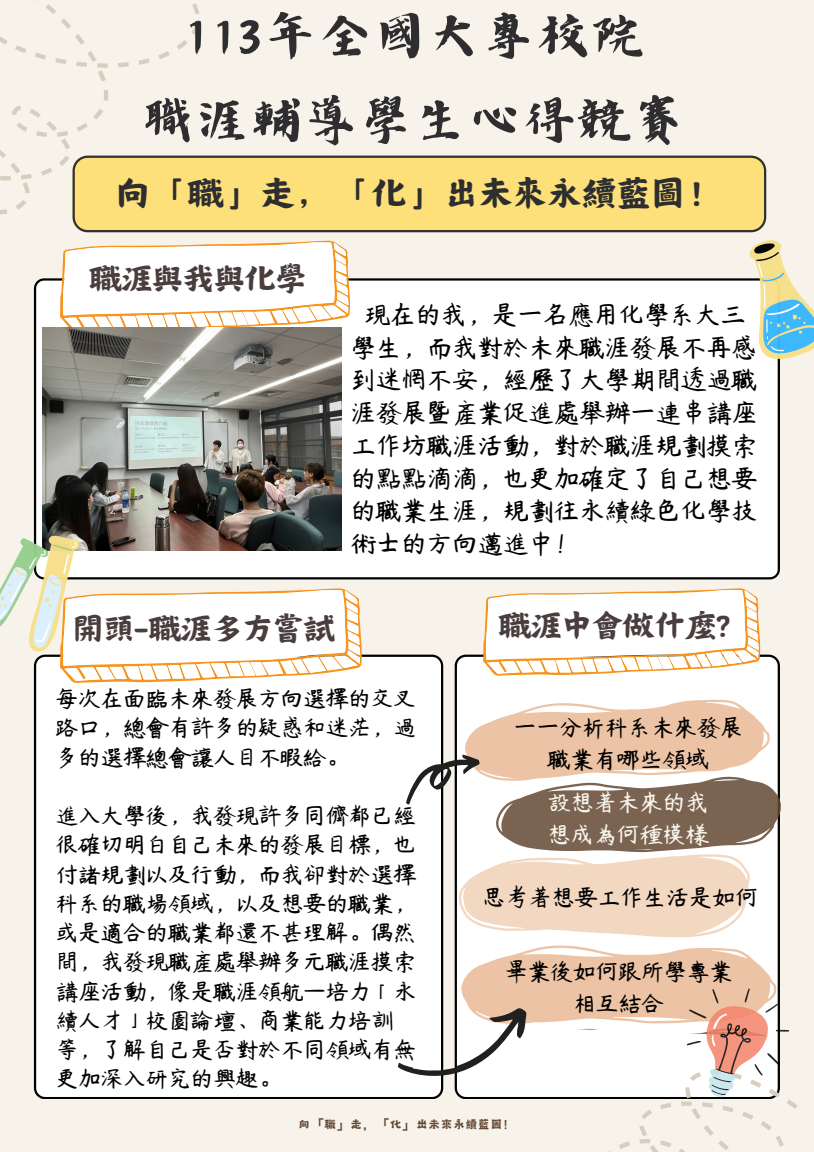
<style>
.page{position:relative;width:814px;height:1152px;background:#fff}
.page>*{position:absolute;margin:0;border:0;box-sizing:border-box;transform-origin:0 0}
.t1{font:60.6px/84.4px "Canva Oriental Brush CN";color:#2e2e30;text-align:center}
.t2{font:38.25px "Canva Wen CN";color:#2e2e30}
.t3{font:34.35px "Canva Wen CN";color:#4a3d3e}
.t4{font:25.5px/32.8px "YRDZSTJF";color:#000}
.t5{font:23.02px/32.1px "YRDZSTJF";color:#000;text-align:center}
.t6{font:23.02px/32.1px "YRDZSTJF";color:#f7f3ea}
.t7{font:22.88px/31.8px "YRDZSTJF";color:#000;text-align:center}
.t8{font:22.58px/29.2px "YRDZSTJF";color:#000;text-align:justify}
.t9{font:13.8px "Canva Joy Hei CN";color:#624732}
</style>
<div class="page">
<div style="left:0;top:0;width:813px;height:1152px;background:#f7f3ea"></div>
<svg style="left:0;top:0;width:242px;height:233px"></svg>
<div style="left:454px;top:655px;width:325px;height:45px;background:#fff"></div>
<div style="left:34px;top:655px;width:409px;height:444px;background:#fff"></div>
<div style="left:72px;top:156px;width:693px;height:76px;background:#fde079"></div>
<div style="left:34px;top:278px;width:745px;height:301px;background:#fff"></div>
<svg style="left:60px;top:241px;width:290px;height:91px;background:#fdf5ea"></svg>
<svg style="left:728px;top:231px;width:85px;height:135px"></svg>
<svg style="left:483px;top:588px;width:277px;height:88px;background:#fdf4e9"></svg>
<svg style="left:396px;top:700px;width:402px;height:452px"></svg>
<img style="left:43px;top:327px;width:298px;height:194px">
<svg style="left:0;top:521px;width:362px;height:162px"></svg>
<h4 class="t1" style="left:140px;top:-3px;width:547px">113年全國大專校院<br>職涯輔導學生心得競賽</h4>
<p class="t2" style="left:116px;top:173px;width:608px">向「職」走，「化」出未來永續藍圖！</p>
<p class="t3" style="left:90px;top:261px;width:218px">職涯與我與化學</p>
<p class="t4" style="left:350px;top:298px;width:408px;text-indent:14px">現在的我，是一名應用化學系大三學生，而我對於未來職涯發展不再感到迷惘不安，經歷了大學期間透過職涯發展暨產業促進處舉辦一連串講座工作坊職涯活動，對於職涯規劃摸索的點點滴滴，也更加確定了自己想要的職業生涯，規劃往永續綠色化學技術士的方向邁進中！</p>
<h5 class="t3" style="left:72px;top:610px;width:264px">開頭-職涯多方嘗試</h5>
<h3 class="t3" style="left:499px;top:608px;width:232px">職涯中會做什麼?</h3>
<h1 class="t8" style="left:56px;top:684px;width:361px">每次在面臨未來發展方向選擇的交叉路口，總會有許多的疑惑和迷茫，過多的選擇總會讓人目不暇給。</h1>
<h2 class="t8" style="left:56px;top:801px;width:362px;text-align:left">進入大學後，我發現許多同儕都已經很確切明白自己未來的發展目標，也付諸規劃以及行動，而我卻對於選擇科系的職場領域，以及想要的職業，或是適合的職業都還不甚理解。偶然間，我發現職產處舉辦多元職涯摸索講座活動，像是職涯領航—培力「永續人才」校園論壇、商業能力培訓等，了解自己是否對於不同領域有無更加深入研究的興趣。</h2>
<p class="t5" style="left:513px;top:711px;width:231px">一一分析科系未來發展職業有哪些領域</p>
<p class="t6" style="left:547px;top:786px;width:162px">設想著未來的我想成為何種模樣</p>
<h3 class="t5" style="left:482px;top:882px;width:277px">思考著想要工作生活是如何</h3>
<p class="t7" style="left:504px;top:956px;width:229px">畢業後如何跟所學專業相互結合</p>
<p class="t9" style="left:298px;top:1118px;width:219px">向「職」走，「化」出未來永續藍圖！</p>
</div>
